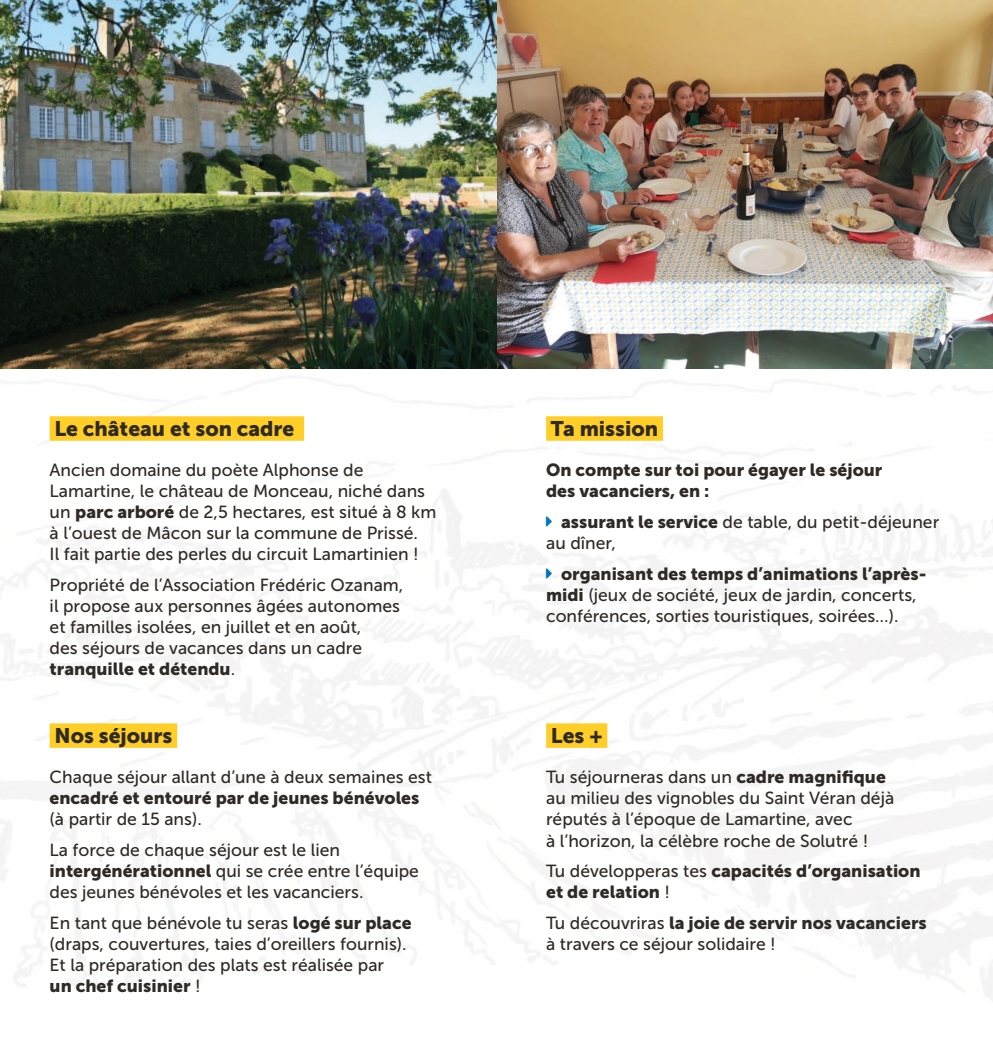
<style>
.page{position:relative;width:993px;height:1042px;background:#fff}
.page>*{position:absolute;margin:0;border:0;box-sizing:border-box;transform-origin:0 0}
.t1{font:21px "Museo Sans 900";color:#302a25}
.t2{font:17.5px/21px "Museo Sans 500";color:#302a25}
.t3{font:17.5px/21px "Museo Sans 900";color:#302a25}
.s1{font-family:"Museo Sans 900"}
.s2{font-family:"Museo Sans 500"}
.s3{color:#0076b6}
</style>
<div class="page">
<img style="left:0;top:368px;width:992px;height:630px">
<div style="left:50px;top:416px;width:254px;height:25px;background:#ffce27"></div>
<div style="left:546px;top:416px;width:116px;height:25px;background:#ffce27"></div>
<div style="left:546px;top:723px;width:61px;height:25px;background:#ffce27"></div>
<div style="left:50px;top:723px;width:127px;height:25px;background:#ffce27"></div>
<img style="left:0;top:0;width:992px;height:368px">
<svg style="left:546px;top:516px;width:5px;height:11px"></svg>
<svg style="left:546px;top:568px;width:5px;height:11px"></svg>
<p class="t1" style="left:54px;top:416px;width:241px">Le château et son cadre</p>
<p class="t2" style="left:50px;top:460px;width:388px">Ancien domaine du poète Alphonse de Lamartine, le château de Monceau, niché dans un <span class="s1">parc arboré</span> de 2,5 hectares, est situé à 8 km à l’ouest de Mâcon sur la commune de Prissé.<br>Il fait partie des perles du circuit Lamartinien !</p>
<p class="t2" style="left:50px;top:575px;width:355px">Propriété de l’Association Frédéric Ozanam, il propose aux personnes âgées autonomes et familles isolées, en juillet et en août,<br>des séjours de vacances dans un cadre</p>
<p class="t3" style="left:50px;top:658px;width:187px">tranquille et détendu<span class="s2">.</span></p>
<p class="t1" style="left:54px;top:723px;width:119px">Nos séjours</p>
<p class="t2" style="left:50px;top:767px;width:383px">Chaque séjour allant d’une à deux semaines est</p>
<p class="t3" style="left:50px;top:788px;width:371px">encadré et entouré par de jeunes bénévoles</p>
<p class="t2" style="left:50px;top:804px;width:292px;line-height:31px">(à partir de 15 ans).<br>La force de chaque séjour est le lien</p>
<p class="t2" style="left:50px;top:861px;width:371px"><span class="s1">intergénérationnel</span> qui se crée entre l’équipe des jeunes bénévoles et les vacanciers.</p>
<p class="t2" style="left:50px;top:913px;width:363px">En tant que bénévole tu seras <span class="s1">logé sur place </span>(draps, couvertures, taies d’oreillers fournis).<br>Et la préparation des plats est réalisée par</p>
<p class="t3" style="left:50px;top:975px;width:152px">un chef cuisinier <span class="s2">!</span></p>
<p class="t1" style="left:550px;top:416px;width:109px">Ta mission</p>
<p class="t3" style="left:546px;top:460px;width:338px">On compte sur toi pour égayer le séjour des vacanciers, en :</p>
<p class="t2" style="left:546px;top:512px;width:394px"><span class="s3">▼▼</span> <span class="s1">assurant le service</span> de table, du petit-déjeuner au dîner,</p>
<p class="t3" style="left:546px;top:563px;width:382px"><span class="s3">▼▼</span> organisant des temps d’animations l’après-</p>
<p class="t2" style="left:546px;top:585px;width:372px"><span class="s1">midi</span> (jeux de société, jeux de jardin, concerts, conférences, sorties touristiques, soirées…).</p>
<p class="t1" style="left:550px;top:723px;width:53px">Les +</p>
<p class="t2" style="left:546px;top:767px;width:349px">Tu séjourneras dans un <span class="s1">cadre magnifique </span>au milieu des vignobles du Saint Véran déjà réputés à l’époque de Lamartine, avec<br>à l’horizon, la célèbre roche de Solutré !</p>
<p class="t3" style="left:546px;top:861px;width:376px"><span class="s2">Tu développeras tes</span> capacités d’organisation et de relation <span class="s2">!</span></p>
<p class="t3" style="left:546px;top:912px;width:382px"><span class="s2">Tu découvriras</span> la joie de servir nos vacanciers</p>
<p class="t2" style="left:546px;top:934px;width:231px">à travers ce séjour solidaire !</p>
</div>
